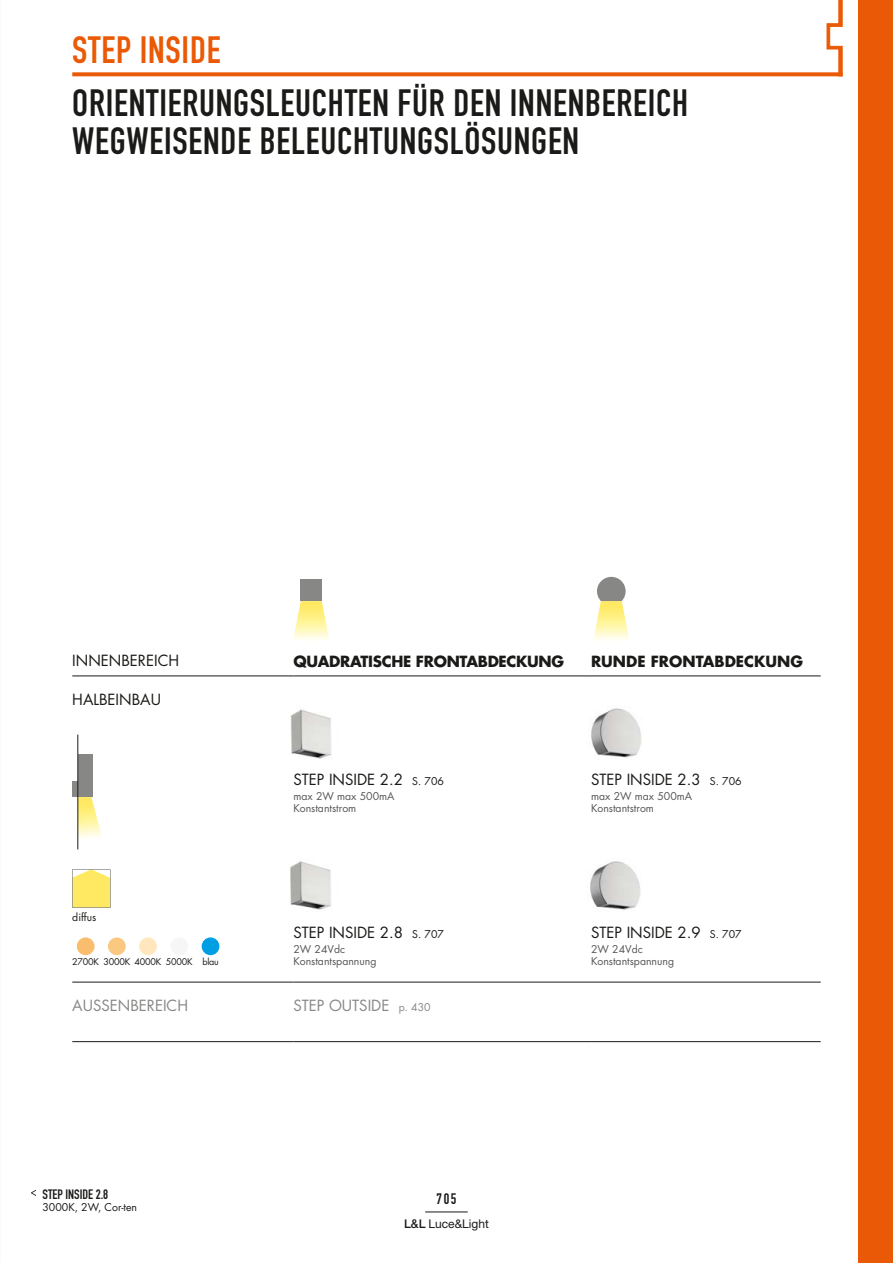
<style>
.page{position:relative;width:893px;height:1263px;background:#fff}
.page>*{position:absolute;margin:0;border:0;box-sizing:border-box;transform-origin:0 0}
.t1{font:37.5px "DIN Engschrift";letter-spacing:.02em;color:#1a1a18}
.t2{font:37.5px "DIN Engschrift";letter-spacing:.02em;color:#ea5a06}
.t3{font:15px "Futura";color:#1a1a18}
.t4{font:15px "Futura";color:#878786}
.t5{font:700 15px "Futura";letter-spacing:-.02em;color:#1a1a18}
.t6{font:700 15px "Futura";color:#1a1a18}
.t7{font:15px "DIN Engschrift";color:#1a1a18}
.t8{font:13.5px "DIN Engschrift";color:#1a1a18}
.t9{font:12px "Helvetica Neue";color:#1a1a18}
.t10{font:10.5px "Futura";color:#565656}
.t11{font:10.5px "Futura";color:#1a1a18}
.t12{font:9px "Futura";letter-spacing:-.025em;color:#1a1a18}
.s1{font-size:10.5px}
.s2{font-weight:500}
</style>
<div class="page">
<hr style="left:425px;top:1212px;width:43px;height:1px;background:#1a1a18">
<img style="left:290px;top:709px;width:42px;height:50px">
<img style="left:290px;top:861px;width:41px;height:49px">
<img style="left:591px;top:708px;width:51px;height:50px">
<img style="left:590px;top:861px;width:51px;height:49px">
<svg style="left:594px;top:577px;width:35px;height:63px"></svg>
<svg style="left:294px;top:601px;width:35px;height:39px"></svg>
<div style="left:300px;top:579px;width:22px;height:22px;background:#878786"></div>
<div style="left:859px;top:0;width:34px;height:1263px;background:#ea5a06"></div>
<svg style="left:826px;top:0;width:17px;height:77px"></svg>
<svg style="left:72px;top:72px;width:770px;height:4px;background:#eb671a"></svg>
<div style="left:77px;top:937px;width:18px;height:18px;background:#fabc6d;border-radius:50%"></div>
<div style="left:139px;top:937px;width:18px;height:18px;background:#ffe6bc;border-radius:50%"></div>
<div style="left:108px;top:937px;width:18px;height:18px;background:#fbc882;border-radius:50%"></div>
<div style="left:170px;top:937px;width:18px;height:18px;background:#f6f6f6;border-radius:50%"></div>
<div style="left:202px;top:937px;width:17px;height:18px;background:#009ee3;border-radius:50%"></div>
<svg style="left:79px;top:797px;width:22px;height:41px"></svg>
<div style="left:78px;top:754px;width:15px;height:43px;background:#878786"></div>
<svg style="left:72px;top:781px;width:6px;height:16px"></svg>
<hr style="left:78px;top:735px;width:1px;height:114px;background:#1a1a18">
<svg style="left:72px;top:869px;width:39px;height:39px;background:#f6e474"></svg>
<svg style="left:31px;top:1190px;width:5px;height:6px"></svg>
<hr style="left:293px;top:982px;width:298px;height:1px;background:#1a1a18">
<hr style="left:591px;top:982px;width:230px;height:1px;background:#1a1a18">
<hr style="left:293px;top:1041px;width:298px;height:1px;background:#1a1a18">
<hr style="left:591px;top:1041px;width:230px;height:1px;background:#1a1a18">
<hr style="left:72px;top:982px;width:221px;height:1px;background:#1a1a18">
<hr style="left:72px;top:1041px;width:221px;height:1px;background:#1a1a18">
<hr style="left:72px;top:676px;width:221px;height:1px;background:#1a1a18">
<hr style="left:293px;top:676px;width:298px;height:1px;background:#1a1a18">
<hr style="left:591px;top:676px;width:230px;height:1px;background:#1a1a18">
<p class="t2" style="left:72px;top:28px;width:150px">STEP INSIDE</p>
<p class="t1" style="left:72px;top:81px;width:617px">ORIENTIERUNGSLEUCHTEN FÜR DEN INNENBEREICH</p>
<p class="t1" style="left:72px;top:118px;width:508px">WEGWEISENDE BELEUCHTUNGSLÖSUNGEN</p>
<p class="t3" style="left:72px;top:650px;width:108px">INNENBEREICH</p>
<p class="t5" style="left:293px;top:650px;width:272px">QUADRATISCHE FRONTABDECKUNG</p>
<p class="t6" style="left:591px;top:650px;width:213px">RUNDE FRONTABDECKUNG</p>
<p class="t3" style="left:72px;top:689px;width:90px">HALBEINBAU</p>
<p class="t11" style="left:72px;top:910px;width:26px">diffus</p>
<p class="t12" style="left:72px;top:955px;width:28px">2700K</p>
<p class="t12" style="left:103px;top:955px;width:28px">3000K</p>
<p class="t12" style="left:135px;top:955px;width:28px">4000K</p>
<p class="t12" style="left:166px;top:955px;width:28px">5000K</p>
<p class="t12" style="left:202px;top:955px;width:18px">blau</p>
<p class="t3" style="left:293px;top:769px;width:152px">STEP INSIDE 2.2 <span class="s1">S. 706</span></p>
<p class="t10" style="left:293px;top:789px;width:103px">max 2W max 500mA</p>
<p class="t10" style="left:293px;top:801px;width:64px">Konstantstrom</p>
<p class="t3" style="left:293px;top:922px;width:152px">STEP INSIDE 2.8 <span class="s1">S. 707</span></p>
<p class="t10" style="left:293px;top:942px;width:53px">2W 24Vdc</p>
<p class="t10" style="left:293px;top:954px;width:85px">Konstantspannung</p>
<p class="t4" style="left:72px;top:995px;width:117px">AUSSENBEREICH</p>
<p class="t4" style="left:293px;top:995px;width:139px">STEP OUTSIDE <span class="s1">p. 430</span></p>
<p class="t8" style="left:43px;top:1187px;width:67px">STEP INSIDE 2.8</p>
<p class="t11" style="left:43px;top:1200px;width:96px">3000K, 2W, Cor-ten</p>
<h2 class="t7" style="left:437px;top:1189px;width:21px">705</h2>
<p class="t9" style="left:404px;top:1216px;width:86px"><span class="s2">L&amp;L</span> Luce&amp;Light</p>
<p class="t3" style="left:591px;top:769px;width:152px">STEP INSIDE 2.3 <span class="s1">S. 706</span></p>
<p class="t10" style="left:591px;top:789px;width:103px">max 2W max 500mA</p>
<p class="t10" style="left:591px;top:801px;width:64px">Konstantstrom</p>
<p class="t3" style="left:591px;top:922px;width:152px">STEP INSIDE 2.9 <span class="s1">S. 707</span></p>
<p class="t10" style="left:591px;top:942px;width:53px">2W 24Vdc</p>
<p class="t10" style="left:591px;top:954px;width:85px">Konstantspannung</p>
</div>
